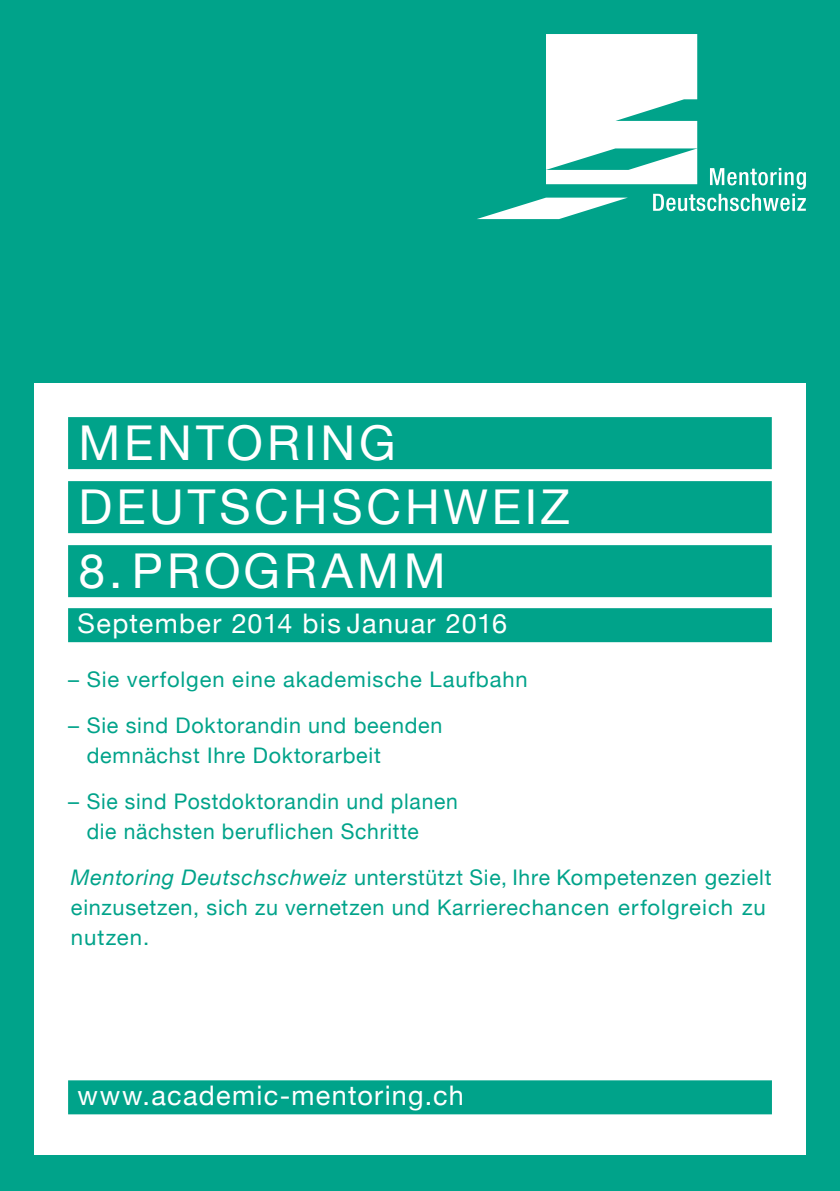
<style>
.page{position:relative;width:840px;height:1191px;background:#fff}
.page>*{position:absolute;margin:0;border:0;box-sizing:border-box;transform-origin:0 0}
.t1{font:48px/64px "Helvetica Neue";letter-spacing:.08em;color:#fff}
.t2{font:27px "Helvetica Neue";letter-spacing:.05em;color:#fff}
.t3{font:21.6px/30px "Helvetica Neue";letter-spacing:.035em;color:#00a38a}
.s1{font-style:italic}
</style>
<div class="page">
<div style="left:0;top:0;width:839px;height:1191px;background:#00a38a"></div>
<div style="left:34px;top:383px;width:771px;height:771px;background:#fff"></div>
<svg style="left:477px;top:34px;width:328px;height:185px"></svg>
<div style="left:68px;top:417px;width:703px;height:52px;background:#00a38a"></div>
<div style="left:68px;top:481px;width:703px;height:52px;background:#00a38a"></div>
<div style="left:68px;top:545px;width:703px;height:52px;background:#00a38a"></div>
<div style="left:68px;top:608px;width:703px;height:34px;background:#00a38a"></div>
<div style="left:68px;top:1080px;width:703px;height:34px;background:#00a38a"></div>
<h1 class="t1" style="left:78px;top:407px;width:492px">MENTORING<br>DEUTSCHSCHWEIZ<br>8.Programm</h1>
<p class="t2" style="left:77px;top:600px;width:431px">September 2014 bis Januar 2016</p>
<p class="t3" style="left:68px;top:663px;width:461px">– Sie verfolgen eine akademische Laufbahn</p>
<p class="t3" style="left:87px;top:709px;width:357px;text-indent:-19px">– Sie sind Doktorandin und beenden demnächst Ihre Doktorarbeit</p>
<p class="t3" style="left:87px;top:785px;width:372px;text-indent:-19px">– Sie sind Postdoktorandin und planen die nächsten beruflichen Schritte</p>
<p class="t3" style="left:71px;top:861px;width:701px"><span class="s1">Mentoring Deutschschweiz</span> unterstützt Sie, Ihre Kompetenzen gezielt einzusetzen, sich zu vernetzen und Karrierechancen erfolgreich zu nutzen.</p>
<p class="t2" style="left:77px;top:1072px;width:387px">www.academic-mentoring.ch</p>
</div>
